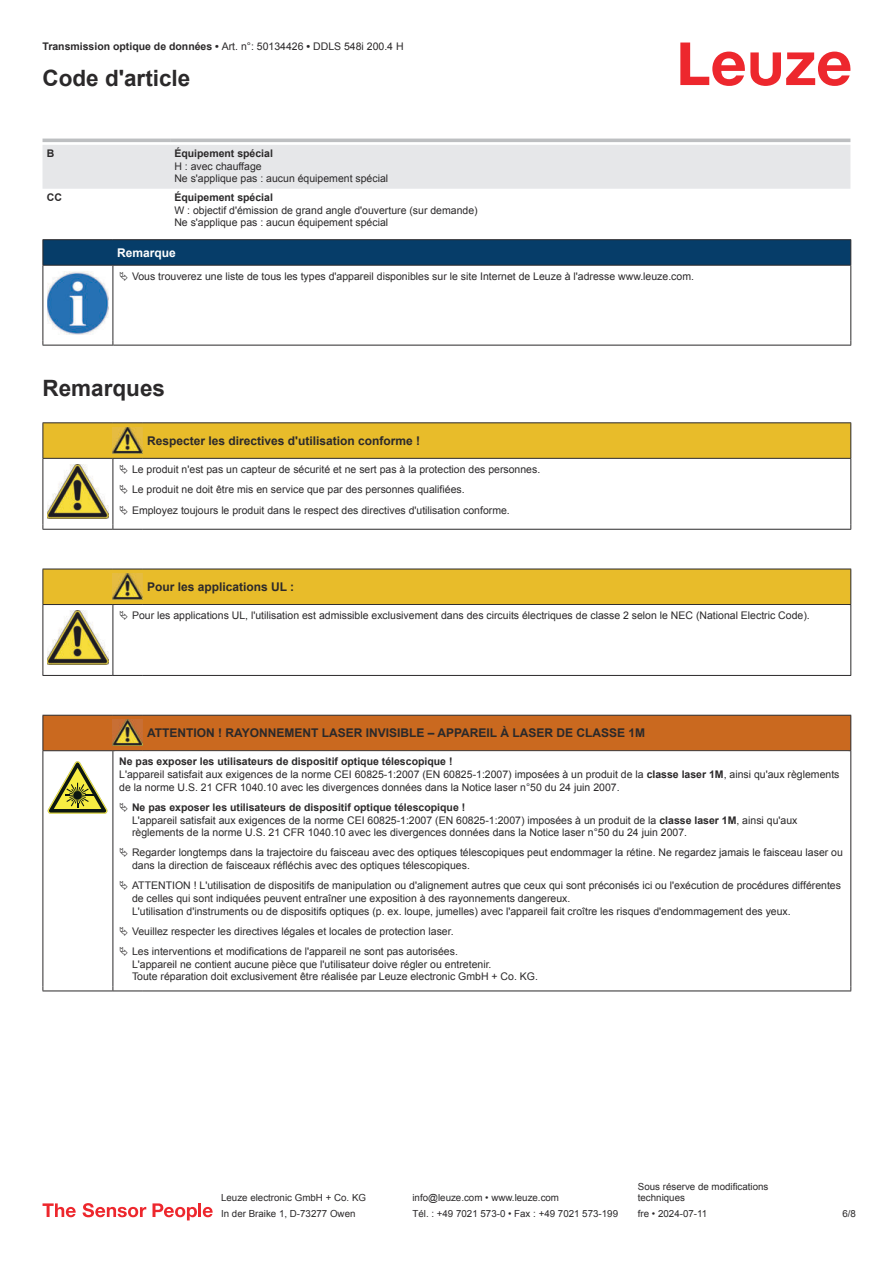
<style>
.page{position:relative;width:893px;height:1263px;background:#fff}
.page>*{position:absolute;margin:0;border:0;box-sizing:border-box;transform-origin:0 0}
.t1{font:700 22.5px "Arial";color:#2b292a}
.t2{font:700 12px "Arial";color:#2b292a}
.t3{font:700 12px "Arial";color:#fff}
.t4{font:10.5px/12.6px "Arial";color:#2b292a}
.t5{font:700 10.5px "Arial";color:#2b292a}
.t6{font:9.75px/11.7px "Arial";color:#2b292a}
.s1{font-weight:400}
.s2{font-weight:700}
</style>
<div class="page">
<svg style="left:680px;top:43px;width:170px;height:43px"></svg>
<svg style="left:43px;top:138px;width:807px;height:1px"></svg>
<div style="left:43px;top:145px;width:807px;height:44px;background:#e6e7e9"></div>
<hr style="left:43px;top:139px;width:127px;height:3px;background:#bdbfc1">
<hr style="left:170px;top:139px;width:680px;height:3px;background:#bdbfc1">
<svg style="left:43px;top:1203px;width:33px;height:14px"></svg>
<svg style="left:83px;top:1203px;width:63px;height:14px"></svg>
<svg style="left:153px;top:1203px;width:44px;height:17px"></svg>
<hr style="left:198px;top:1203px;width:3px;height:14px;background:#ed272d">
<svg style="left:203px;top:1207px;width:10px;height:10px"></svg>
<svg style="left:44px;top:266px;width:806px;height:79px"></svg>
<hr style="left:43px;top:239px;width:70px;height:1px;background:#2b292a">
<hr style="left:43px;top:265px;width:70px;height:1px;background:#2b292a">
<hr style="left:113px;top:239px;width:738px;height:1px;background:#2b292a">
<svg style="left:43px;top:240px;width:808px;height:25px;background:#063c67"></svg>
<hr style="left:113px;top:265px;width:738px;height:1px;background:#2b292a">
<hr style="left:43px;top:266px;width:1px;height:75px;background:#2b292a">
<hr style="left:113px;top:266px;width:1px;height:75px;background:#2b292a">
<hr style="left:850px;top:266px;width:1px;height:75px;background:#2b292a">
<hr style="left:43px;top:345px;width:70px;height:1px;background:#2b292a">
<hr style="left:113px;top:345px;width:738px;height:1px;background:#2b292a">
<img style="left:47px;top:272px;width:61px;height:62px">
<div style="left:115px;top:266px;width:734px;height:20px;background:#fff"></div>
<hr style="left:43px;top:422px;width:70px;height:1px;background:#2b292a">
<hr style="left:113px;top:422px;width:30px;height:1px;background:#2b292a">
<hr style="left:143px;top:422px;width:708px;height:1px;background:#2b292a">
<hr style="left:43px;top:529px;width:70px;height:1px;background:#2b292a">
<hr style="left:113px;top:529px;width:30px;height:1px;background:#2b292a">
<hr style="left:143px;top:529px;width:708px;height:1px;background:#2b292a">
<div style="left:44px;top:570px;width:806px;height:34px;background:#e8bc2a"></div>
<svg style="left:44px;top:605px;width:806px;height:70px"></svg>
<hr style="left:43px;top:569px;width:70px;height:1px;background:#2b292a">
<hr style="left:43px;top:569px;width:1px;height:35px;background:#2b292a">
<hr style="left:43px;top:604px;width:70px;height:1px;background:#2b292a">
<hr style="left:113px;top:569px;width:30px;height:1px;background:#2b292a">
<hr style="left:113px;top:604px;width:30px;height:1px;background:#2b292a">
<hr style="left:143px;top:569px;width:708px;height:1px;background:#2b292a">
<hr style="left:850px;top:569px;width:1px;height:35px;background:#2b292a">
<hr style="left:143px;top:604px;width:708px;height:1px;background:#2b292a">
<hr style="left:43px;top:605px;width:1px;height:66px;background:#2b292a">
<hr style="left:113px;top:605px;width:1px;height:66px;background:#2b292a">
<hr style="left:850px;top:605px;width:1px;height:66px;background:#2b292a">
<hr style="left:43px;top:675px;width:70px;height:1px;background:#2b292a">
<hr style="left:113px;top:675px;width:30px;height:1px;background:#2b292a">
<hr style="left:143px;top:675px;width:708px;height:1px;background:#2b292a">
<img style="left:113px;top:573px;width:30px;height:26px">
<img style="left:47px;top:611px;width:61px;height:54px">
<div style="left:115px;top:605px;width:734px;height:21px;background:#fff"></div>
<div style="left:44px;top:716px;width:806px;height:34px;background:#ca691f"></div>
<hr style="left:43px;top:715px;width:70px;height:1px;background:#2b292a">
<hr style="left:43px;top:716px;width:1px;height:34px;background:#2b292a">
<hr style="left:43px;top:750px;width:70px;height:1px;background:#2b292a">
<hr style="left:113px;top:715px;width:30px;height:1px;background:#2b292a">
<hr style="left:113px;top:750px;width:30px;height:1px;background:#2b292a">
<hr style="left:143px;top:715px;width:708px;height:1px;background:#2b292a">
<hr style="left:850px;top:716px;width:1px;height:34px;background:#2b292a">
<hr style="left:143px;top:750px;width:708px;height:1px;background:#2b292a">
<hr style="left:43px;top:751px;width:1px;height:235px;background:#2b292a">
<hr style="left:113px;top:751px;width:1px;height:235px;background:#2b292a">
<hr style="left:850px;top:751px;width:1px;height:235px;background:#2b292a">
<hr style="left:43px;top:990px;width:70px;height:1px;background:#2b292a">
<hr style="left:113px;top:990px;width:30px;height:1px;background:#2b292a">
<hr style="left:143px;top:990px;width:708px;height:1px;background:#2b292a">
<img style="left:113px;top:719px;width:30px;height:27px">
<svg style="left:47px;top:761px;width:60px;height:53px"></svg>
<svg style="left:115px;top:751px;width:734px;height:1px"></svg>
<svg style="left:43px;top:423px;width:808px;height:106px"></svg>
<p class="t5" style="left:43px;top:43px;width:363px">Transmission optique de données • <span class="s1">Art. n°: 50134426</span> • <span class="s1">DDLS 548i 200.4 H</span></p>
<h1 class="t1" style="left:43px;top:70px;width:149px">Code d'article</h1>
<p class="t5" style="left:47px;top:149px;width:9px">B</p>
<p class="t5" style="left:174px;top:149px;width:100px">Équipement spécial</p>
<p class="t4" style="left:174px;top:161px;width:215px">H : avec chauffage<br>Ne s'applique pas : aucun équipement spécial</p>
<p class="t5" style="left:47px;top:193px;width:17px">CC</p>
<p class="t5" style="left:174px;top:193px;width:100px">Équipement spécial</p>
<p class="t4" style="left:174px;top:204px;width:305px">W : objectif d'émission de grand angle d'ouverture (sur demande)<br>Ne s'applique pas : aucun équipement spécial</p>
<p class="t3" style="left:117px;top:248px;width:60px">Remarque</p>
<p class="t4" style="left:132px;top:271px;width:563px">Vous trouverez une liste de tous les types d'appareil disponibles sur le site Internet de Leuze à l'adresse www.leuze.com.</p>
<h1 class="t1" style="left:43px;top:380px;width:124px">Remarques</h1>
<p class="t2" style="left:147px;top:436px;width:274px">Respecter les directives d'utilisation conforme !</p>
<p class="t4" style="left:132px;top:460px;width:410px;line-height:20.2px">Le produit n'est pas un capteur de sécurité et ne sert pas à la protection des personnes.<br>Le produit ne doit être mis en service que par des personnes qualifiées.<br>Employez toujours le produit dans le respect des directives d'utilisation conforme.</p>
<p class="t2" style="left:147px;top:582px;width:149px">Pour les applications UL :</p>
<p class="t4" style="left:132px;top:610px;width:679px">Pour les applications UL, l'utilisation est admissible exclusivement dans des circuits électriques de classe 2 selon le NEC (National Electric Code).</p>
<p class="t2" style="left:147px;top:728px;width:499px">ATTENTION ! RAYONNEMENT LASER INVISIBLE – APPAREIL À LASER DE CLASSE 1M</p>
<p class="t4" style="left:119px;top:756px;width:722px"><span class="s2">Ne pas exposer les utilisateurs de dispositif optique télescopique !<br></span>L'appareil satisfait aux exigences de la norme CEI 60825-1:2007 (EN 60825-1:2007) imposées à un produit de la <span class="s2">classe laser 1M</span>, ainsi qu'aux règlements de la norme U.S. 21 CFR 1040.10 avec les divergences données dans la Notice laser n°50 du 24 juin 2007.</p>
<p class="t4" style="left:132px;top:802px;width:667px"><span class="s2">Ne pas exposer les utilisateurs de dispositif optique télescopique !<br></span>L'appareil satisfait aux exigences de la norme CEI 60825-1:2007 (EN 60825-1:2007) imposées à un produit de la <span class="s2">classe laser 1M</span>, ainsi qu'aux règlements de la norme U.S. 21 CFR 1040.10 avec les divergences données dans la Notice laser n°50 du 24 juin 2007.</p>
<p class="t4" style="left:132px;top:847px;width:712px">Regarder longtemps dans la trajectoire du faisceau avec des optiques télescopiques peut endommager la rétine. Ne regardez jamais le faisceau laser ou dans la direction de faisceaux réfléchis avec des optiques télescopiques.</p>
<p class="t4" style="left:132px;top:880px;width:710px">ATTENTION ! L'utilisation de dispositifs de manipulation ou d'alignement autres que ceux qui sont préconisés ici ou l'exécution de procédures différentes de celles qui sont indiquées peuvent entraîner une exposition à des rayonnements dangereux.<br>L'utilisation d'instruments ou de dispositifs optiques (p. ex. loupe, jumelles) avec l'appareil fait croître les risques d'endommagement des yeux.</p>
<p class="t4" style="left:132px;top:922px;width:327px;line-height:20.2px">Veuillez respecter les directives légales et locales de protection laser.<br>Les interventions et modifications de l'appareil ne sont pas autorisées.</p>
<p class="t4" style="left:132px;top:959px;width:407px">L'appareil ne contient aucune pièce que l'utilisateur doive régler ou entretenir.<br>Toute réparation doit exclusivement être réalisée par Leuze electronic GmbH + Co. KG.</p>
<p class="t6" style="left:221px;top:1193px;width:146px">Leuze electronic GmbH + Co. KG</p>
<p class="t6" style="left:412px;top:1193px;width:148px">info@leuze.com • www.leuze.com</p>
<p class="t6" style="left:638px;top:1181px;width:132px">Sous réserve de modifications techniques</p>
<p class="t6" style="left:221px;top:1209px;width:136px">In der Braike 1, D-73277 Owen</p>
<p class="t6" style="left:412px;top:1209px;width:207px">Tél. : +49 7021 573-0 • Fax : +49 7021 573-199</p>
<p class="t6" style="left:638px;top:1209px;width:71px">fre • 2024-07-11</p>
<p class="t6" style="left:842px;top:1209px;width:15px">6 /8</p>
</div>
